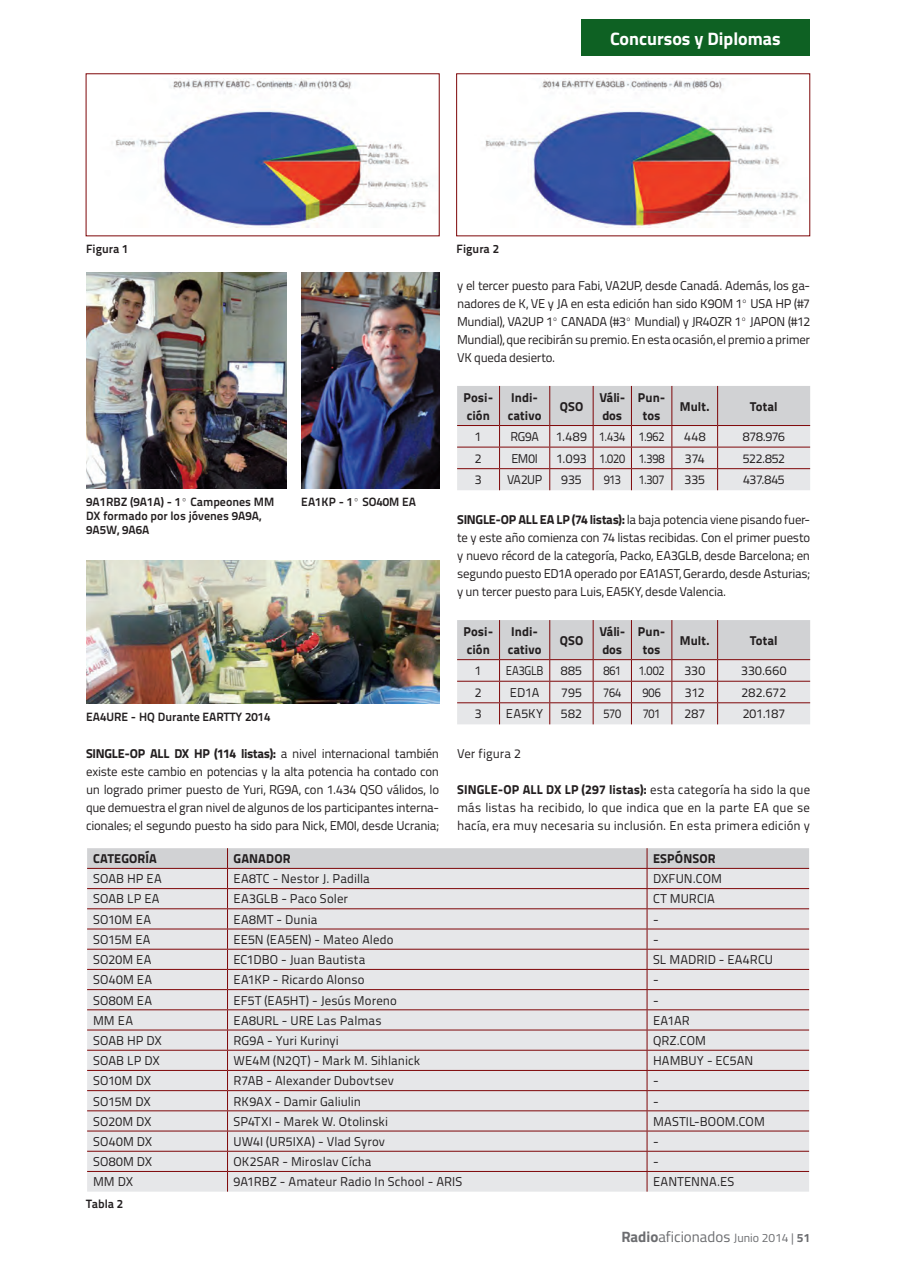
<style>
.page{position:relative;width:897px;height:1267px;background:#fff}
.page>*{position:absolute;margin:0;border:0;box-sizing:border-box;transform-origin:0 0}
.t1{font:700 18px "Titillium";color:#fff}
.t2{font:15px "Titillium";color:#6c6d70}
.TXT_articles{font:12.75px/18px "Titillium Text 22 L 400 wt";letter-spacing:.005em;color:#231f20;text-align:justify}
.t3{font:12.75px/18px "Titillium Text 22 L 999 wt";letter-spacing:.01em;color:#231f20}
.TXT_articles-2{font:12.75px "Titillium Text 22 L 400 wt";letter-spacing:.005em;color:#231f20;scale:.9 1}
.TXT_articles-3{font:12.75px "Titillium Text 22 L 400 wt";letter-spacing:.005em;color:#231f20;scale:.88 1}
.t4{font:12px/14.4px "Titillium Text 22 L 800 wt";color:#231f20}
.s1{font-family:"Titillium Text 22 L 999 wt"}
.s2{font-weight:700}
.s3{font-size:12px}
.s4{font-weight:700;font-size:12px}
</style>
<div class="page">
<div style="left:580px;top:20px;width:229px;height:36px;background:#0e6123"></div>
<svg style="left:457px;top:386px;width:353px;height:104px;background:#d9d5d7"></svg>
<svg style="left:457px;top:620px;width:353px;height:104px;background:#d9d5d7"></svg>
<img style="left:115px;top:78px;width:318px;height:149px">
<img style="left:485px;top:78px;width:314px;height:149px">
<svg style="left:87px;top:848px;width:722px;height:343px;background:#dfdadc"></svg>
<img style="left:86px;top:272px;width:200px;height:216px">
<img style="left:301px;top:272px;width:138px;height:216px">
<img style="left:86px;top:560px;width:353px;height:143px">
<p class="t4" style="left:86px;top:241px;width:44px">Figura 1</p>
<p class="t4" style="left:456px;top:241px;width:44px">Figura 2</p>
<h1 class="t1" style="left:610px;top:25px;width:172px">Concursos y Diplomas</h1>
<p class="t4" style="left:86px;top:493px;width:190px">9A1RBZ (9A1A) - 1º Campeones MM<br>DX formado por los jóvenes 9A9A,<br>9A5W, 9A6A</p>
<p class="t4" style="left:301px;top:493px;width:116px">EA1KP - 1º SO40M EA</p>
<p class="t4" style="left:86px;top:709px;width:186px">EA4URE - HQ Durante EARTTY 2014</p>
<p class="TXT_articles" style="left:86px;top:744px;width:354px"><span class="s1">SINGLE-OP ALL DX HP (114 listas):</span> a nivel internacional también existe este cambio en potencias y la alta potencia ha contado con un logrado primer puesto de Yuri, RG9A, con 1.434 QSO válidos, lo que demuestra el gran nivel de algunos de los participantes interna&shy;cionales; el segundo puesto ha sido para Nick, EM0I, desde Ucrania;</p>
<p class="TXT_articles" style="left:457px;top:276px;width:354px">y el tercer puesto para Fabi, VA2UP, desde Canadá. Además, los ga&shy;nadores de K, VE y JA en esta edición han sido K9OM 1º USA HP (#7<br>Mundial), VA2UP 1º CANADA (#3º Mundial) y JR4OZR 1º JAPON (#12<br>Mundial), que recibirán su premio. En esta ocasión, el premio a primer VK queda desierto.</p>
<p class="t3" style="left:463px;top:387px;width:31px">Posi&shy;ción</p>
<p class="t3" style="left:507px;top:387px;width:35px">Indi&shy;cativo</p>
<p class="t3" style="left:559px;top:396px;width:25px">QSO</p>
<p class="t3" style="left:599px;top:387px;width:27px">Váli&shy;dos</p>
<p class="t3" style="left:637px;top:387px;width:29px;text-align:center">Pun&shy;tos</p>
<p class="t3" style="left:679px;top:396px;width:31px">Mult.</p>
<p class="t3" style="left:750px;top:396px;width:29px">Total</p>
<p class="TXT_articles" style="left:475px;top:427px;width:8px">1</p>
<p class="TXT_articles" style="left:510px;top:427px;width:30px">RG9A</p>
<p class="TXT_articles" style="left:556px;top:427px;width:32px">1.489</p>
<p class="TXT_articles-2" style="left:599px;top:427px;width:30px">1.434</p>
<p class="TXT_articles-2" style="left:638px;top:427px;width:30px">1.962</p>
<p class="TXT_articles" style="left:684px;top:427px;width:23px">448</p>
<p class="TXT_articles" style="left:742px;top:427px;width:44px">878.976</p>
<p class="TXT_articles" style="left:475px;top:448px;width:8px">2</p>
<p class="TXT_articles" style="left:511px;top:448px;width:28px">EM0I</p>
<p class="TXT_articles" style="left:556px;top:448px;width:32px">1.093</p>
<p class="TXT_articles-2" style="left:599px;top:449px;width:30px">1.020</p>
<p class="TXT_articles-2" style="left:638px;top:449px;width:30px">1.398</p>
<p class="TXT_articles" style="left:684px;top:448px;width:21px">374</p>
<p class="TXT_articles" style="left:742px;top:448px;width:44px">522.852</p>
<p class="TXT_articles" style="left:475px;top:470px;width:8px">3</p>
<p class="TXT_articles" style="left:507px;top:470px;width:37px">VA2UP</p>
<p class="TXT_articles" style="left:561px;top:470px;width:22px">935</p>
<p class="TXT_articles-2" style="left:603px;top:470px;width:21px">913</p>
<p class="TXT_articles-2" style="left:638px;top:470px;width:30px">1.307</p>
<p class="TXT_articles" style="left:684px;top:470px;width:22px">335</p>
<p class="TXT_articles" style="left:743px;top:470px;width:43px">437.845</p>
<p class="TXT_articles" style="left:457px;top:510px;width:354px"><span class="s1">SINGLE-OP ALL EA LP (74 listas):</span> la baja potencia viene pisando fuer&shy;te y este año comienza con 74 listas recibidas. Con el primer puesto y nuevo récord de la categoría, Packo, EA3GLB, desde Barcelona; en segundo puesto ED1A operado por EA1AST, Gerardo, desde Asturias; y un tercer puesto para Luis, EA5KY, desde Valencia.</p>
<p class="t3" style="left:463px;top:621px;width:31px">Posi&shy;ción</p>
<p class="t3" style="left:507px;top:621px;width:35px">Indi&shy;cativo</p>
<p class="t3" style="left:559px;top:630px;width:25px">QSO</p>
<p class="t3" style="left:599px;top:621px;width:27px">Váli&shy;dos</p>
<p class="t3" style="left:637px;top:621px;width:29px;text-align:center">Pun&shy;tos</p>
<p class="t3" style="left:679px;top:630px;width:31px">Mult.</p>
<p class="t3" style="left:750px;top:630px;width:29px">Total</p>
<p class="TXT_articles" style="left:475px;top:661px;width:8px">1</p>
<p class="TXT_articles-3" style="left:505px;top:661px;width:44px">EA3GLB</p>
<p class="TXT_articles" style="left:560px;top:661px;width:23px">885</p>
<p class="TXT_articles-2" style="left:603px;top:661px;width:21px">861</p>
<p class="TXT_articles-2" style="left:638px;top:661px;width:30px">1.002</p>
<p class="TXT_articles" style="left:684px;top:661px;width:22px">330</p>
<p class="TXT_articles" style="left:741px;top:661px;width:47px">330.660</p>
<p class="TXT_articles" style="left:475px;top:682px;width:8px">2</p>
<p class="TXT_articles" style="left:510px;top:682px;width:31px">ED1A</p>
<p class="TXT_articles" style="left:561px;top:682px;width:22px">795</p>
<p class="TXT_articles-2" style="left:603px;top:683px;width:21px">764</p>
<p class="TXT_articles-2" style="left:642px;top:683px;width:22px">906</p>
<p class="TXT_articles" style="left:684px;top:682px;width:21px">312</p>
<p class="TXT_articles" style="left:741px;top:682px;width:46px">282.672</p>
<p class="TXT_articles" style="left:475px;top:704px;width:8px">3</p>
<p class="TXT_articles" style="left:506px;top:704px;width:39px">EA5KY</p>
<p class="TXT_articles" style="left:561px;top:704px;width:23px">582</p>
<p class="TXT_articles-2" style="left:603px;top:704px;width:21px">570</p>
<p class="TXT_articles-2" style="left:642px;top:704px;width:21px">701</p>
<p class="TXT_articles" style="left:684px;top:704px;width:22px">287</p>
<p class="TXT_articles" style="left:742px;top:704px;width:44px">201.187</p>
<p class="TXT_articles" style="left:457px;top:744px;width:65px">Ver figura 2</p>
<p class="TXT_articles" style="left:457px;top:780px;width:354px"><span class="s1">SINGLE-OP ALL DX LP (297 listas):</span> esta categoría ha sido la que más listas ha recibido, lo que indica que en la parte EA que se hacía, era muy necesaria su inclusión. En esta primera edición y</p>
<p class="t3" style="left:93px;top:848px;width:65px">CATEGORÍA</p>
<p class="t3" style="left:233px;top:848px;width:58px">GANADOR</p>
<p class="t3" style="left:653px;top:848px;width:64px">ESPÓNSOR</p>
<p class="TXT_articles" style="left:93px;top:869px;width:70px">SOAB HP EA</p>
<p class="TXT_articles" style="left:233px;top:869px;width:138px">EA8TC - Nestor J. Padilla</p>
<p class="TXT_articles" style="left:653px;top:869px;width:70px">DXFUN.COM</p>
<p class="TXT_articles" style="left:93px;top:889px;width:68px">SOAB LP EA</p>
<p class="TXT_articles" style="left:233px;top:889px;width:116px">EA3GLB - Paco Soler</p>
<p class="TXT_articles" style="left:653px;top:889px;width:63px">CT MURCIA</p>
<p class="TXT_articles" style="left:93px;top:909px;width:59px">SO10M EA</p>
<p class="TXT_articles" style="left:233px;top:909px;width:85px">EA8MT - Dunia</p>
<p class="TXT_articles" style="left:653px;top:909px;width:7px">-</p>
<p class="TXT_articles" style="left:93px;top:929px;width:59px">SO15M EA</p>
<p class="TXT_articles" style="left:233px;top:929px;width:161px">EE5N (EA5EN) - Mateo Aledo</p>
<p class="TXT_articles" style="left:653px;top:929px;width:7px">-</p>
<p class="TXT_articles" style="left:93px;top:949px;width:60px">SO20M EA</p>
<p class="TXT_articles" style="left:233px;top:949px;width:133px">EC1DBO - Juan Bautista</p>
<p class="TXT_articles" style="left:653px;top:949px;width:122px">SL MADRID - EA4RCU</p>
<p class="TXT_articles" style="left:93px;top:970px;width:60px">SO40M EA</p>
<p class="TXT_articles" style="left:233px;top:970px;width:132px">EA1KP - Ricardo Alonso</p>
<p class="TXT_articles" style="left:653px;top:970px;width:7px">-</p>
<p class="TXT_articles" style="left:93px;top:990px;width:61px">SO80M EA</p>
<p class="TXT_articles" style="left:233px;top:990px;width:165px">EF5T (EA5HT) - Jesús Moreno</p>
<p class="TXT_articles" style="left:93px;top:1010px;width:41px">MM EA</p>
<p class="TXT_articles" style="left:233px;top:1010px;width:149px">EA8URL - URE Las Palmas</p>
<p class="TXT_articles" style="left:653px;top:1010px;width:38px">EA1AR</p>
<p class="TXT_articles" style="left:93px;top:1030px;width:70px">SOAB HP DX</p>
<p class="TXT_articles" style="left:233px;top:1030px;width:107px">RG9A - Yuri Kurinyi</p>
<p class="TXT_articles" style="left:653px;top:1030px;width:54px">QRZ.COM</p>
<p class="TXT_articles" style="left:93px;top:1050px;width:68px">SOAB LP DX</p>
<p class="TXT_articles" style="left:233px;top:1050px;width:188px">WE4M (N2QT) - Mark M. Sihlanick</p>
<p class="TXT_articles" style="left:653px;top:1050px;width:102px">HAMBUY - EC5AN</p>
<p class="TXT_articles" style="left:93px;top:1071px;width:60px">SO10M DX</p>
<p class="TXT_articles" style="left:233px;top:1071px;width:162px">R7AB - Alexander Dubovtsev</p>
<p class="TXT_articles" style="left:653px;top:1071px;width:7px">-</p>
<p class="TXT_articles" style="left:93px;top:1091px;width:59px">SO15M DX</p>
<p class="TXT_articles" style="left:233px;top:1091px;width:129px">RK9AX - Damir Galiulin</p>
<p class="TXT_articles" style="left:93px;top:1111px;width:60px">SO20M DX</p>
<p class="TXT_articles" style="left:233px;top:1111px;width:156px">SP4TXI - Marek W. Otolinski</p>
<p class="TXT_articles" style="left:653px;top:1111px;width:113px">MASTIL-BOOM.COM</p>
<p class="TXT_articles" style="left:93px;top:1131px;width:61px">SO40M DX</p>
<p class="TXT_articles" style="left:233px;top:1131px;width:153px">UW4I (UR5IXA) - Vlad Syrov</p>
<p class="TXT_articles" style="left:653px;top:1131px;width:7px">-</p>
<p class="TXT_articles" style="left:93px;top:1151px;width:61px">SO80M DX</p>
<p class="TXT_articles" style="left:233px;top:1151px;width:139px">OK2SAR - Miroslav Cícha</p>
<p class="TXT_articles" style="left:653px;top:1151px;width:7px">-</p>
<p class="TXT_articles" style="left:93px;top:1172px;width:42px">MM DX</p>
<p class="TXT_articles" style="left:233px;top:1172px;width:230px">9A1RBZ - Amateur Radio In School - ARIS</p>
<p class="TXT_articles" style="left:653px;top:1172px;width:83px">EANTENNA.ES</p>
<p class="t4" style="left:86px;top:1195px;width:39px">Tabla 2</p>
<p class="t2" style="left:621px;top:1226px;width:190px"><span class="s2">Radio</span>aficionados <span class="s3">Junio 2014 |</span> <span class="s4">51</span></p>
</div>
